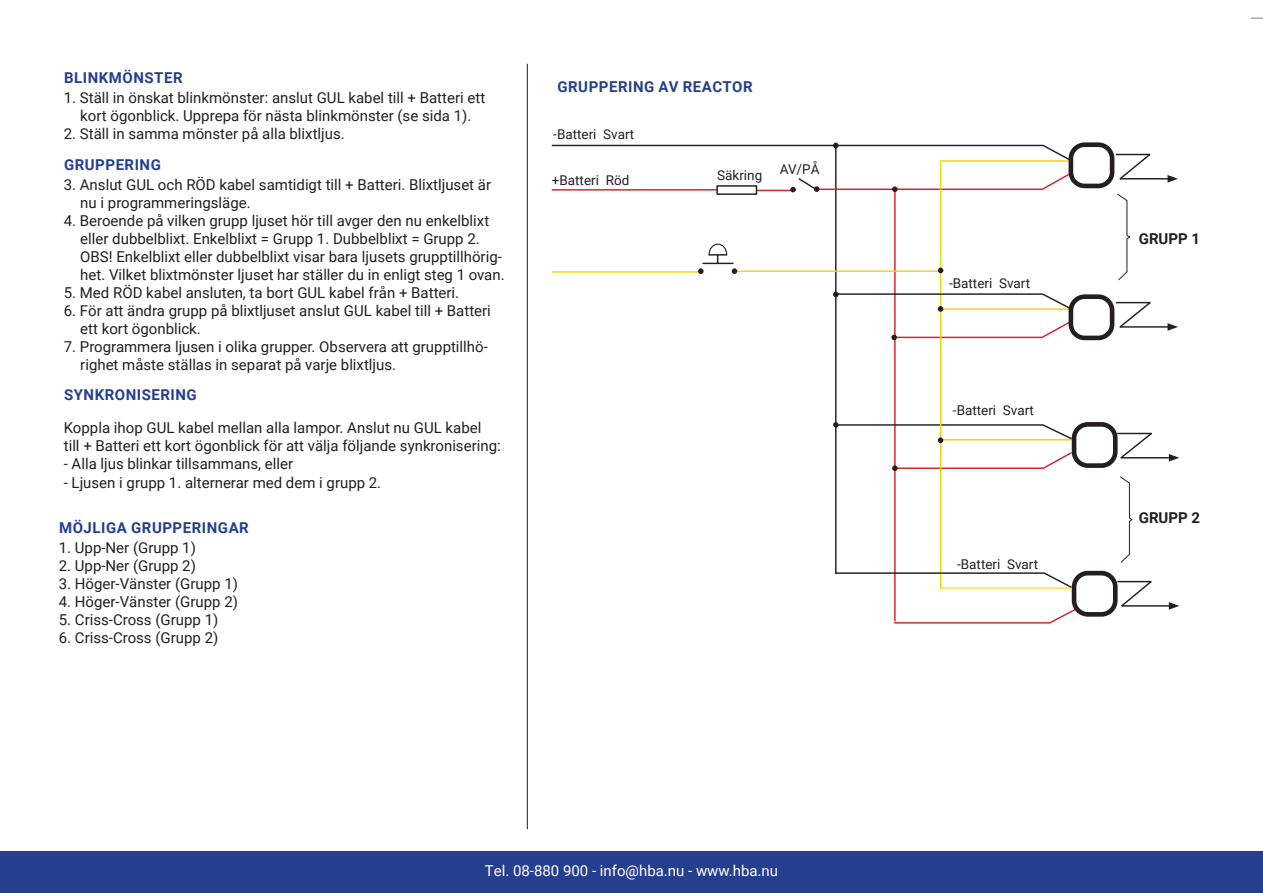
<style>
.page{position:relative;width:1263px;height:893px;background:#fff}
.page>*{position:absolute;margin:0;border:0;box-sizing:border-box;transform-origin:0 0}
.Brödtext_PB_MA_DB{font:15px/18px "Roboto";color:#231f20}
.Underrubrik_PB_MA_DB_SB{font:15px/18px "Roboto";color:#231f20}
.Underrubrik_PB_MA_DB_SB-2{font:700 15px "Roboto";letter-spacing:.035em;color:#253f8e}
.t1{font:15px "Roboto";color:#fff}
.t2{font:700 15px "Roboto";color:#231f20}
.t3{font:13.5px "Roboto";color:#231f20}
</style>
<div class="page">
<div style="left:0;top:851px;width:1263px;height:42px;background:#253f8e"></div>
<hr style="left:527px;top:64px;width:1px;height:765px;background:#231f20">
<hr style="left:746px;top:190px;width:45px;height:1px;background:#d1232a">
<hr style="left:835px;top:146px;width:1px;height:428px;background:#231f20">
<svg style="left:894px;top:609px;width:185px;height:15px"></svg>
<svg style="left:1116px;top:580px;width:63px;height:30px"></svg>
<hr style="left:940px;top:440px;width:1px;height:149px;background:#fed105">
<svg style="left:1114px;top:153px;width:64px;height:30px"></svg>
<hr style="left:552px;top:189px;width:198px;height:2px;background:#d1232a">
<hr style="left:940px;top:161px;width:1px;height:149px;background:#fed105">
<hr style="left:894px;top:189px;width:2px;height:432px;background:#d1232a">
<svg style="left:551px;top:143px;width:517px;height:19px"></svg>
<svg style="left:891px;top:320px;width:177px;height:20px"></svg>
<svg style="left:835px;top:572px;width:237px;height:17px"></svg>
<hr style="left:940px;top:309px;width:1px;height:148px;background:#fed105">
<svg style="left:833px;top:422px;width:239px;height:21px"></svg>
<svg style="left:833px;top:292px;width:235px;height:20px"></svg>
<svg style="left:1114px;top:194px;width:65px;height:369px"></svg>
<svg style="left:892px;top:451px;width:180px;height:20px"></svg>
<hr style="left:734px;top:270px;width:205px;height:2px;background:#fed105">
<hr style="left:552px;top:271px;width:147px;height:2px;background:#fed105">
<svg style="left:698px;top:243px;width:39px;height:31px"></svg>
<svg style="left:938px;top:268px;width:5px;height:5px"></svg>
<svg style="left:790px;top:172px;width:278px;height:20px"></svg>
<div style="left:717px;top:186px;width:39px;height:8px;background:#fff"></div>
<div style="left:716px;top:185px;width:41px;height:10px;border:1px solid #231f20"></div>
<div style="left:1068px;top:142px;width:46px;height:46px;border:5px solid #231f20;border-radius:14px"></div>
<div style="left:1068px;top:294px;width:46px;height:46px;border:5px solid #231f20;border-radius:14px"></div>
<div style="left:1072px;top:422px;width:45px;height:46px;border:5px solid #231f20;border-radius:14px"></div>
<svg style="left:1251px;top:17px;width:12px;height:2px"></svg>
<div style="left:1074px;top:573px;width:41px;height:41px;background:#fff;border-radius:14px"></div>
<div style="left:1072px;top:571px;width:45px;height:46px;border:5px solid #231f20;border-radius:14px"></div>
<p class="Underrubrik_PB_MA_DB_SB-2" style="left:64px;top:67px;width:120px">BLINKMÖNSTER</p>
<p class="Brödtext_PB_MA_DB" style="left:64px;top:88px;width:423px;text-align:center">1. Ställ in önskat blinkmönster: anslut GUL kabel till + Batteri ett kort ögonblick. Upprepa för nästa blinkmönster (se sida 1).</p>
<p class="Brödtext_PB_MA_DB" style="left:64px;top:124px;width:282px">2. Ställ in samma mönster på alla blixtljus.</p>
<p class="Underrubrik_PB_MA_DB_SB-2" style="left:64px;top:154px;width:98px">GRUPPERING</p>
<p class="Brödtext_PB_MA_DB" style="left:80px;top:175px;width:412px;text-indent:-16px">3. Anslut GUL och RÖD kabel samtidigt till + Batteri. Blixtljuset är nu i programmeringsläge.</p>
<p class="Brödtext_PB_MA_DB" style="left:64px;top:211px;width:427px;text-align:center">4. Beroende på vilken grupp ljuset hör till avger den nu enkelblixt eller dubbelblixt. Enkelblixt = Grupp 1. Dubbelblixt = Grupp 2.</p>
<p class="Brödtext_PB_MA_DB" style="left:80px;top:247px;width:426px">OBS! Enkelblixt eller dubbelblixt visar bara ljusets grupptillhörig&shy;het. Vilket blixtmönster ljuset har ställer du in enligt steg 1 ovan.</p>
<p class="Brödtext_PB_MA_DB" style="left:64px;top:283px;width:397px">5. Med RÖD kabel ansluten, ta bort GUL kabel från + Batteri.</p>
<p class="Brödtext_PB_MA_DB" style="left:80px;top:301px;width:412px;text-indent:-16px">6. För att ändra grupp på blixtljuset anslut GUL kabel till + Batteri ett kort ögonblick.</p>
<p class="Brödtext_PB_MA_DB" style="left:80px;top:337px;width:409px;text-indent:-16px">7. Programmera ljusen i olika grupper. Observera att grupptillhö&shy;righet måste ställas in separat på varje blixtljus.</p>
<p class="Underrubrik_PB_MA_DB_SB-2" style="left:64px;top:385px;width:134px">SYNKRONISERING</p>
<p class="Underrubrik_PB_MA_DB_SB" style="left:64px;top:418px;width:438px">Koppla ihop GUL kabel mellan alla lampor. Anslut nu GUL kabel till + Batteri ett kort ögonblick för att välja följande synkronisering:</p>
<p class="Underrubrik_PB_MA_DB_SB" style="left:64px;top:454px;width:231px">- Alla ljus blinkar tillsammans, eller</p>
<p class="Underrubrik_PB_MA_DB_SB" style="left:64px;top:473px;width:319px">- Ljusen i grupp 1. alternerar med dem i grupp 2.</p>
<p class="Underrubrik_PB_MA_DB_SB-2" style="left:59px;top:517px;width:191px">MÖJLIGA GRUPPERINGAR</p>
<p class="Brödtext_PB_MA_DB" style="left:59px;top:538px;width:139px">1. Upp-Ner (Grupp 1)</p>
<p class="Brödtext_PB_MA_DB" style="left:59px;top:556px;width:139px">2. Upp-Ner (Grupp 2)</p>
<p class="Brödtext_PB_MA_DB" style="left:59px;top:574px;width:181px">3. Höger-Vänster (Grupp 1)</p>
<p class="Brödtext_PB_MA_DB" style="left:59px;top:592px;width:181px">4. Höger-Vänster (Grupp 2)</p>
<p class="Brödtext_PB_MA_DB" style="left:59px;top:610px;width:161px">5. Criss-Cross (Grupp 1)</p>
<p class="Brödtext_PB_MA_DB" style="left:59px;top:628px;width:161px">6. Criss-Cross (Grupp 2)</p>
<p class="Underrubrik_PB_MA_DB_SB-2" style="left:557px;top:76px;width:197px">GRUPPERING AV REACTOR</p>
<p class="t3" style="left:553px;top:125px;width:83px">-Batteri Svart</p>
<p class="t3" style="left:552px;top:171px;width:79px">+Batteri Röd</p>
<p class="t3" style="left:717px;top:166px;width:47px">Säkring</p>
<p class="t3" style="left:780px;top:160px;width:41px">AV/PÅ</p>
<p class="t1" style="left:485px;top:860px;width:295px">Tel. 08-880 900 - info@hba.nu - www.hba.nu</p>
<p class="t3" style="left:949px;top:274px;width:83px">-Batteri Svart</p>
<p class="t3" style="left:953px;top:400px;width:83px">-Batteri Svart</p>
<p class="t3" style="left:957px;top:555px;width:83px">-Batteri Svart</p>
<p class="t2" style="left:1139px;top:228px;width:63px">GRUPP 1</p>
<p class="t2" style="left:1139px;top:507px;width:63px">GRUPP 2</p>
</div>
